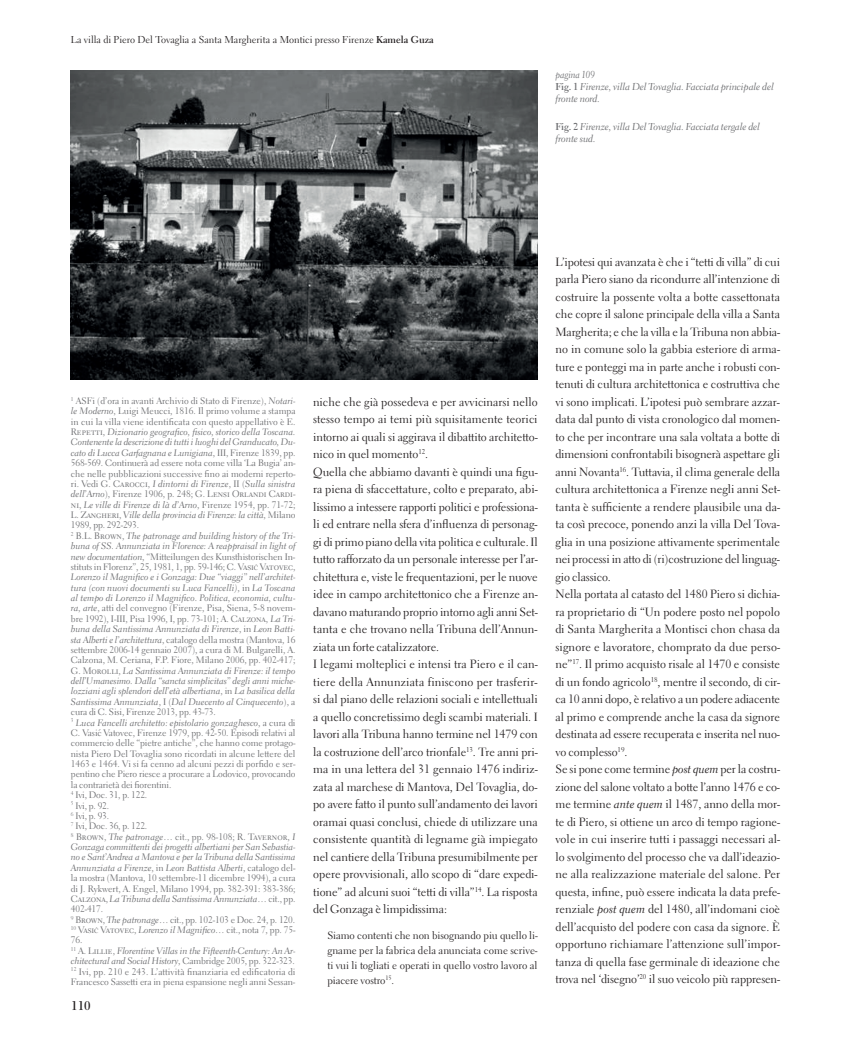
<style>
.page{position:relative;width:851px;height:1063px;background:#fff}
.page>*{position:absolute;margin:0;border:0;box-sizing:border-box;transform-origin:0 0}
.t1{font:700 12.5px "Electra LT Std";color:#231f20}
.t2{font:11.88px/17.5px "Electra LT Std";letter-spacing:-.005em;color:#231f20}
.t3{font:10.62px/15px "Electra LT Std";letter-spacing:-.005em;color:#231f20;text-align:justify}
.t4{font:10px "Electra LT Std";color:#231f20}
.t5{font:10px/12px "Electra LT Std Cursive";letter-spacing:-.01em;color:#6c6d70;scale:.89 1}
.t6{font:10px/12px "Electra LT Std Cursive";letter-spacing:-.01em;color:#6c6d70}
.t7{font:9.38px/10.4px "Electra LT Std";letter-spacing:-.005em;color:#6c6d70}
.t8{font:9.38px/10.4px "Electra LT Std Cursive";letter-spacing:-.005em;color:#6c6d70;text-align:justify}
.s1{font-weight:700}
.s2{font-family:"Electra LT Std";font-weight:700}
.s3{font-family:"Electra LT Std Cursive"}
.s4{font-family:"Electra LT Std"}
.s5{font-family:"Times New Roman";font-size:6.5px}
</style>
<div class="page">
<img style="left:71px;top:71px;width:466px;height:309px">
<p class="t4" style="left:71px;top:33px;width:364px">La villa di Piero Del Tovaglia a Santa Margherita a Montici presso Firenze <span class="s1">Kamela Guza</span></p>
<p class="t5" style="left:555px;top:69px;width:247px">pagina 109<br><span class="s2">Fig. 1</span> Firenze, villa Del Tovaglia. Facciata principale del fronte nord.</p>
<p class="t6" style="left:555px;top:120px;width:206px"><span class="s2">Fig. 2</span> Firenze, villa Del Tovaglia. Facciata tergale del fronte sud.</p>
<p class="t7" style="left:71px;top:396px;width:226px;text-align:justify"><sup>1</sup> ASFi (d’ora in avanti Archivio di Stato di Firenze), <span class="s3">Notari&shy;le Moderno</span>, Luigi Meucci, 1816. Il primo volume a stampa in cui la villa viene identificata con questo appellativo è E.</p>
<p class="t8" style="left:71px;top:427px;width:226px"><span class="s4">Repetti,</span> Dizionario geografico, fisico, storico della Toscana.<br>Contenente la descrizione di tutti i luoghi del Granducato, Du&shy;cato di Lucca Garfagnana e Lunigiana<span class="s4">, III, Firenze 1839, pp.</span></p>
<p class="t7" style="left:71px;top:458px;width:226px">568-569. Continuerà ad essere nota come villa ‘La Bugia’ an&shy;che nelle pubblicazioni successive fino ai moderni reperto-</p>
<p class="t8" style="left:71px;top:479px;width:226px"><span class="s4">ri. Vedi G. Carocci,</span> I dintorni di Firenze<span class="s4">, II (</span>Sulla sinistra</p>
<p class="t7" style="left:71px;top:489px;width:226px"><span class="s3">dell’Arno</span>), Firenze 1906, p. 248; G. Lensi Orlandi Cardi-</p>
<p class="t8" style="left:71px;top:499px;width:226px"><span class="s4">ni,</span> Le ville di Firenze di là d’Arno<span class="s4">, Firenze 1954, pp. 71-72;<br>L. Zangheri,</span> Ville della provincia di Firenze: la città<span class="s4">, Milano</span></p>
<p class="t7" style="left:71px;top:520px;width:70px">1989, pp. 292-293.</p>
<p class="t8" style="left:71px;top:530px;width:226px"><sup>2</sup> <span class="s4">B.L. Brown,</span> The patronage and building history of the Tri&shy;buna of SS. Annunziata in Florence: A reappraisal in light of</p>
<p class="t7" style="left:71px;top:551px;width:226px"><span class="s3">new documentation</span>, “Mitteilungen des Kunsthistorischen In&shy;stituts in Florenz”, 25, 1981, 1, pp. 59-146; C. Vasi<span class="s5">ć</span> Vatovec,</p>
<p class="t8" style="left:71px;top:572px;width:226px">Lorenzo il Magnifico e i Gonzaga: Due “viaggi” nell’architet&shy;tura (con nuovi documenti su Luca Fancelli)<span class="s4">, in</span> La Toscana al tempo di Lorenzo il Magnifico<span class="s4">.</span> Politica, economia, cultu-</p>
<p class="t7" style="left:71px;top:603px;width:226px"><span class="s3">ra, arte</span>, atti del convegno (Firenze, Pisa, Siena, 5-8 novem&shy;bre 1992), I-III, Pisa 1996, I, pp. 73-101; A. Calzona, <span class="s3">La Tri-</span></p>
<p class="t8" style="left:71px;top:624px;width:226px">buna della Santissima Annunziata di Firenze<span class="s4">, in</span> Leon Batti-</p>
<p class="t7" style="left:71px;top:634px;width:226px;text-align:justify"><span class="s3">sta Alberti e l’architettura</span>, catalogo della mostra (Mantova, 16 settembre 2006-14 gennaio 2007), a cura di M. Bulgarelli, A.<br>Calzona, M. Ceriana, F.P. Fiore, Milano 2006, pp. 402-417;</p>
<p class="t8" style="left:71px;top:665px;width:226px"><span class="s4">G. Morolli,</span> La Santissima Annunziata di Firenze: il tempo dell’Umanesimo. Dalla “sancta simplicitas” degli anni miche&shy;lozziani agli splendori dell’età albertiana<span class="s4">, in</span> La basilica della Santissima Annunziata<span class="s4">, I (</span>Dal Duecento al Cinquecento<span class="s4">), a</span></p>
<p class="t7" style="left:71px;top:707px;width:146px">cura di C. Sisi, Firenze 2013, pp. 43-73.</p>
<p class="t8" style="left:71px;top:717px;width:226px"><sup>3</sup> Luca Fancelli architetto: epistolario gonzaghesco<span class="s4">, a cura di</span></p>
<p class="t7" style="left:71px;top:728px;width:226px">C. Vasic´ Vatovec, Firenze 1979, pp. 42-50. Episodi relativi al commercio delle “pietre antiche”, che hanno come protago&shy;nista Piero Del Tovaglia sono ricordati in alcune lettere del 1463 e 1464. Vi si fa cenno ad alcuni pezzi di porfido e ser&shy;pentino che Piero riesce a procurare a Lodovico, provocando la contrarietà dei fiorentini.<br><sup>4</sup> Ivi, Doc. 31, p. 122.<br><sup>5</sup> Ivi, p. 92.<br><sup>6</sup> Ivi, p. 93.<br><sup>7</sup> Ivi, Doc. 36, p. 122.<br><sup>8</sup> Brown, <span class="s3">The patronage</span>… cit., pp. 98-108; R. Tavernor, <span class="s3">I</span></p>
<p class="t8" style="left:71px;top:842px;width:226px">Gonzaga committenti dei progetti albertiani per San Sebastia&shy;no e Sant’Andrea a Mantova e per la Tribuna della Santissima Annunziata a Firenze<span class="s4">, in</span> Leon Battista Alberti<span class="s4">, catalogo del-</span></p>
<p class="t7" style="left:71px;top:873px;width:226px">la mostra (Mantova, 10 settembre-11 dicembre 1994), a cura di J. Rykwert, A. Engel, Milano 1994, pp. 382-391: 383-386;</p>
<p class="t8" style="left:71px;top:894px;width:226px"><span class="s4">Calzona,</span> La Tribuna della Santissima Annunziata<span class="s4">… cit., pp.</span></p>
<p class="t7" style="left:71px;top:904px;width:226px">402-417.<br><sup>9</sup> Brown, <span class="s3">The patronage</span>… cit., pp. 102-103 e Doc. 24, p. 120.<br><sup>10</sup> Vasi<span class="s5">ć</span> Vatovec, <span class="s3">Lorenzo il Magnifico</span>… cit., nota 7, pp. 75-<br>76.</p>
<p class="t8" style="left:71px;top:945px;width:226px"><sup>11</sup> <span class="s4">A. Lillie,</span> Florentine Villas in the Fifteenth-Century: An Ar&shy;chitectural and Social History<span class="s4">, Cambridge 2005, pp. 322-323.</span></p>
<p class="t7" style="left:71px;top:966px;width:226px"><sup>12</sup> Ivi, pp. 210 e 243. L’attività finanziaria ed edificatoria di<br>Francesco Sassetti era in piena espansione negli anni Sessan-</p>
<p class="t1" style="left:71px;top:998px;width:21px">110</p>
<p class="t2" style="left:313px;top:393px;width:226px">niche che già possedeva e per avvicinarsi nello stesso tempo ai temi più squisitamente teorici intorno ai quali si aggirava il dibattito architetto&shy;nico in quel momento<sup>12</sup>.<br>Quella che abbiamo davanti è quindi una figu&shy;ra piena di sfaccettature, colto e preparato, abi&shy;lissimo a intessere rapporti politici e professiona&shy;li ed entrare nella sfera d’influenza di personag&shy;gi di primo piano della vita politica e culturale. Il tutto rafforzato da un personale interesse per l’ar&shy;chitettura e, viste le frequentazioni, per le nuove idee in campo architettonico che a Firenze an&shy;davano maturando proprio intorno agli anni Set&shy;tanta e che trovano nella Tribuna dell’Annun&shy;ziata un forte catalizzatore.<br>I legami molteplici e intensi tra Piero e il can&shy;tiere della Annunziata finiscono per trasferir&shy;si dal piano delle relazioni sociali e intellettuali a quello concretissimo degli scambi materiali. I lavori alla Tribuna hanno termine nel 1479 con la costruzione dell’arco trionfale<sup>13</sup>. Tre anni pri&shy;ma in una lettera del 31 gennaio 1476 indiriz&shy;zata al marchese di Mantova, Del Tovaglia, do&shy;po avere fatto il punto sull’andamento dei lavori oramai quasi conclusi, chiede di utilizzare una consistente quantità di legname già impiegato nel cantiere della Tribuna presumibilmente per opere provvisionali, allo scopo di “dare expedi&shy;tione” ad alcuni suoi “tetti di villa”<sup>14</sup>. La risposta del Gonzaga è limpidissima:</p>
<p class="t3" style="left:327px;top:928px;width:212px">Siamo contenti che non bisognando piu quello li&shy;gname per la fabrica dela anunciata come scrive&shy;ti vui li togliati e operati in quello vostro lavoro al piacere vostro<sup>15</sup>.</p>
<p class="t2" style="left:555px;top:253px;width:226px">L’ipotesi qui avanzata è che i “tetti di villa” di cui parla Piero siano da ricondurre all’intenzione di costruire la possente volta a botte cassettonata che copre il salone principale della villa a Santa Margherita; e che la villa e la Tribuna non abbia&shy;no in comune solo la gabbia esteriore di arma&shy;ture e ponteggi ma in parte anche i robusti con&shy;tenuti di cultura architettonica e costruttiva che vi sono implicati. L’ipotesi può sembrare azzar&shy;data dal punto di vista cronologico dal momen&shy;to che per incontrare una sala voltata a botte di dimensioni confrontabili bisognerà aspettare gli anni Novanta<sup>16</sup>. Tuttavia, il clima generale della cultura architettonica a Firenze negli anni Set&shy;tanta è sufficiente a rendere plausibile una da&shy;ta così precoce, ponendo anzi la villa Del Tova&shy;glia in una posizione attivamente sperimentale nei processi in atto di (ri)costruzione del linguag&shy;gio classico.<br>Nella portata al catasto del 1480 Piero si dichia&shy;ra proprietario di “Un podere posto nel popolo di Santa Margherita a Montisci chon chasa da signore e lavoratore, chomprato da due perso&shy;ne”<sup>17</sup>. Il primo acquisto risale al 1470 e consiste di un fondo agricolo<sup>18</sup>, mentre il secondo, di cir&shy;ca 10 anni dopo, è relativo a un podere adiacente al primo e comprende anche la casa da signore destinata ad essere recuperata e inserita nel nuo&shy;vo complesso<sup>19</sup>.<br>Se si pone come termine <span class="s3">post quem</span> per la costru&shy;zione del salone voltato a botte l’anno 1476 e co&shy;me termine <span class="s3">ante quem</span> il 1487, anno della mor&shy;te di Piero, si ottiene un arco di tempo ragione&shy;vole in cui inserire tutti i passaggi necessari al&shy;lo svolgimento del processo che va dall’ideazio&shy;ne alla realizzazione materiale del salone. Per questa, infine, può essere indicata la data prefe&shy;renziale <span class="s3">post quem</span> del 1480, all’indomani cioè dell’acquisto del podere con casa da signore. È opportuno richiamare l’attenzione sull’impor&shy;tanza di quella fase germinale di ideazione che trova nel ‘disegno’<sup>20</sup> il suo veicolo più rappresen-</p>
</div>
